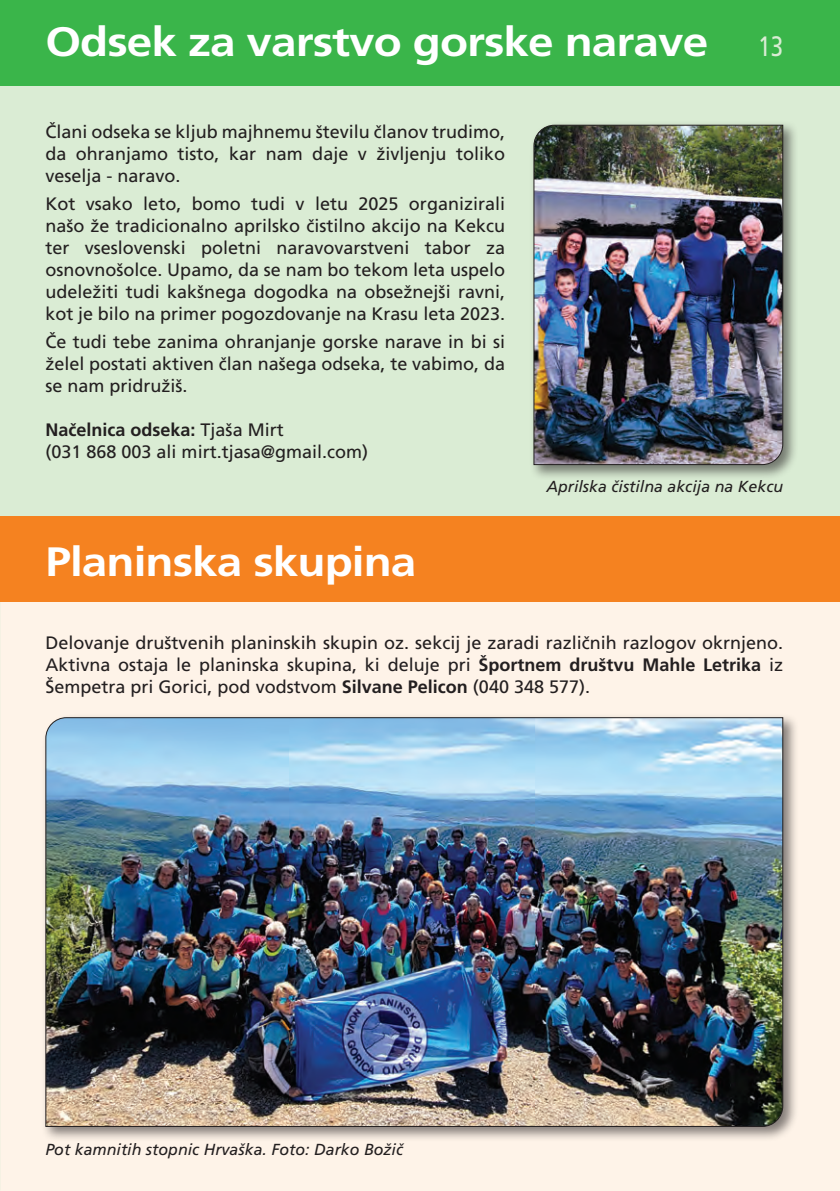
<style>
.page{position:relative;width:840px;height:1191px;background:#fff}
.page>*{position:absolute;margin:0;border:0;box-sizing:border-box;transform-origin:0 0}
.t1{font:700 41px "Frutiger LT Pro";letter-spacing:-.02em;color:#fff;scale:1.12 1}
.t2{font:18px/22px "Frutiger LT Pro";color:#231f20;text-align:justify}
.t3{font:italic 16px "Frutiger LT Pro";color:#231f20}
.s1{font-weight:400;font-size:28px;color:#daecd4}
.s2{font-weight:700}
</style>
<div class="page">
<div style="left:0;top:592px;width:839px;height:599px;background:#fef3e8"></div>
<div style="left:0;top:0;width:839px;height:530px;background:#daecd4"></div>
<div style="left:0;top:0;width:839px;height:85px;background:#3ab54a"></div>
<div style="left:529px;top:121px;width:268px;height:359px;background:#231f20;opacity:.55"></div>
<img style="left:532px;top:124px;width:251px;height:341px">
<div style="left:41px;top:713px;width:757px;height:429px;background:#231f20;opacity:.55"></div>
<img style="left:45px;top:716px;width:738px;height:411px">
<div style="left:0;top:517px;width:839px;height:85px;background:#f58220"></div>
<h1 class="t1" style="left:45px;top:18px;width:660px">Odsek za varstvo gorske narave <span class="s1">13</span></h1>
<p class="t2" style="left:45px;top:121px;width:461px">Člani odseka se kljub majhnemu številu članov trudimo, da ohranjamo tisto, kar nam daje v življenju toliko veselja - naravo.</p>
<p class="t2" style="left:45px;top:193px;width:461px">Kot vsako leto, bomo tudi v letu 2025 organizirali našo že tradicionalno aprilsko čistilno akcijo na Kekcu ter vseslovenski poletni naravovarstveni tabor za osnovnošolce. Upamo, da se nam bo tekom leta uspelo udeležiti tudi kakšnega dogodka na obsežnejši ravni, kot je bilo na primer pogozdovanje na Krasu leta 2023.</p>
<p class="t2" style="left:45px;top:330px;width:461px">Če tudi tebe zanima ohranjanje gorske narave in bi si želel postati aktiven član našega odseka, te vabimo, da se nam pridružiš.</p>
<p class="t2" style="left:45px;top:418px;width:324px"><span class="s2">Načelnica odseka:</span> Tjaša Mirt<br>(031 868 003 ali mirt.tjasa@gmail.com)</p>
<h1 class="t1" style="left:45px;top:537px;width:332px">Planinska skupina</h1>
<p class="t3" style="left:546px;top:477px;width:238px">Aprilska čistilna akcija na Kekcu</p>
<p class="t2" style="left:45px;top:631px;width:738px">Delovanje društvenih planinskih skupin oz. sekcij je zaradi različnih razlogov okrnjeno.<br>Aktivna ostaja le planinska skupina, ki deluje pri <span class="s2">Športnem društvu Mahle Letrika</span> iz Šempetra pri Gorici, pod vodstvom <span class="s2">Silvane Pelicon</span> (040 348 577).</p>
<p class="t3" style="left:45px;top:1139px;width:359px">Pot kamnitih stopnic Hrvaška. Foto: Darko Božič</p>
</div>
